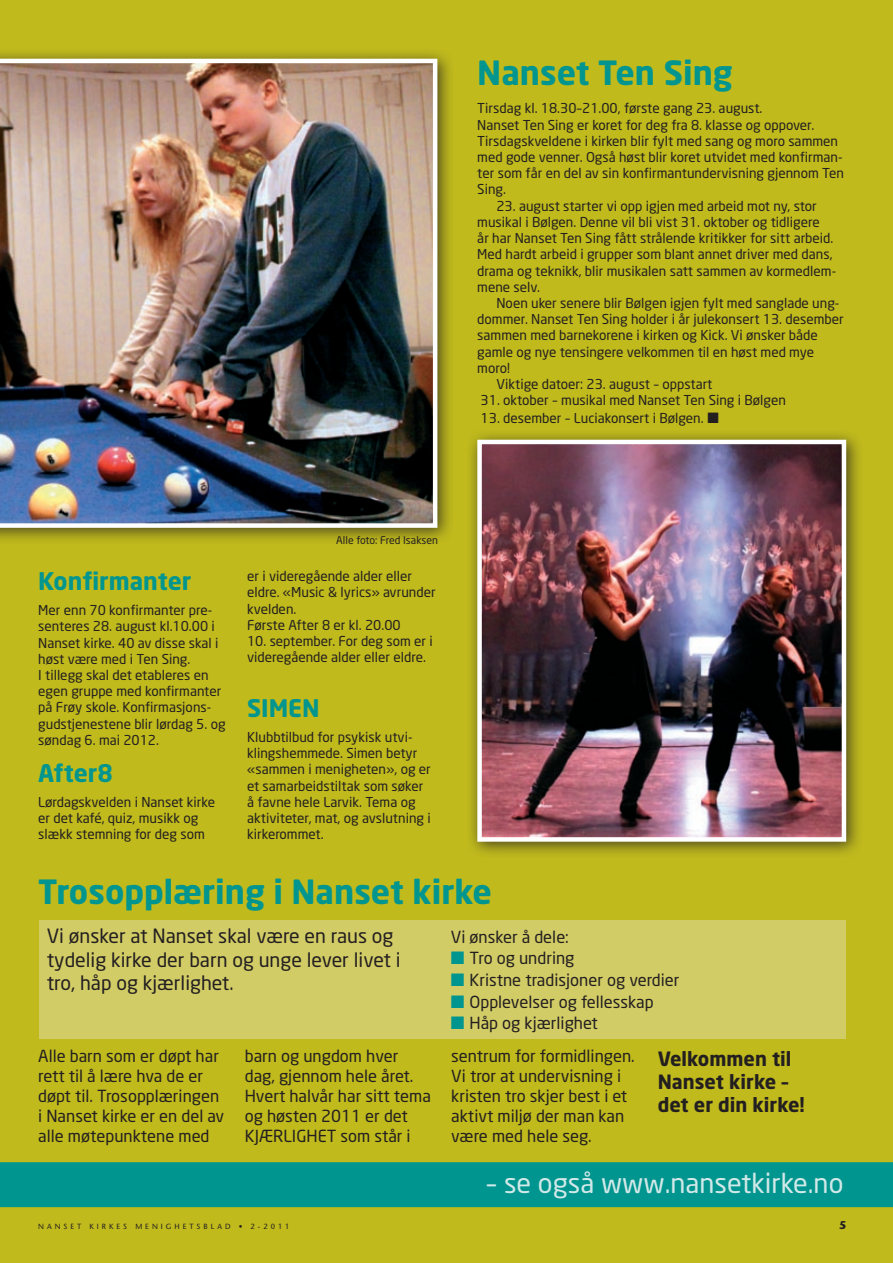
<style>
.page{position:relative;width:893px;height:1263px;background:#c0ba1d}
.page>*{position:absolute;margin:0;border:0;box-sizing:border-box;transform-origin:0 0}
.Notis_tittel{font:700 33px "Neo Sans";color:#00958e}
.t1{font:27px "Neo Sans";color:#d1e9e8}
.Notis_tittel-2{font:700 24px "Neo Sans";color:#00958e}
.Tekst{font:19.5px/23.4px "Neo Sans";color:#231f20}
.Tekst-2{font:700 19.5px "Neo Sans";color:#231f20}
.Tekst-3{font:16.5px/19.8px "Neo Sans";color:#231f20}
.Tekst-4{font:13.5px/16.2px "Neo Sans";color:#231f20}
.Tekst_m_innrykk{font:13.5px/16.2px "Neo Sans";color:#231f20}
.Notis_tittel-3{font:13.5px/16.2px "Neo Sans";color:#231f20}
.t2{font:700 11.25px "Stone Sans";color:#231f20}
.t3{font:10.5px "Neo Sans";color:#231f20}
.t4{font:7.5px "Stone Sans";letter-spacing:.4em;color:#231f20}
.s1{color:#00958e}
</style>
<div class="page">
<div style="left:39px;top:920px;width:806px;height:118px;background:#d2cc66"></div>
<div style="left:0;top:47px;width:454px;height:497px;background:#231f20;opacity:.75"></div>
<img style="left:0;top:59px;width:437px;height:469px">
<div style="left:465px;top:428px;width:398px;height:430px;background:#231f20;opacity:.75"></div>
<img style="left:482px;top:445px;width:359px;height:392px">
<div style="left:477px;top:440px;width:369px;height:402px;border:4px solid #fff"></div>
<div style="left:0;top:1162px;width:893px;height:45px;background:#00958e"></div>
<p class="Notis_tittel" style="left:477px;top:52px;width:257px">Nanset Ten Sing</p>
<p class="Tekst-4" style="left:477px;top:100px;width:287px">Tirsdag kl. 18.30–21.00, første gang 23. august.</p>
<p class="Tekst-4" style="left:477px;top:116px;width:368px">Nanset Ten Sing er koret for deg fra 8. klasse og oppover.<br>Tirsdagskveldene i kirken blir fylt med sang og moro sammen med gode venner. Også høst blir koret utvidet med konfirman&shy;ter som får en del av sin konfirmantundervisning gjennom Ten Sing.</p>
<p class="Tekst_m_innrykk" style="left:477px;top:197px;width:360px;text-indent:19px">23. august starter vi opp igjen med arbeid mot ny, stor musikal i Bølgen. Denne vil bli vist 31. oktober og tidligere<br>år har Nanset Ten Sing fått strålende kritikker for sitt arbeid.<br>Med hardt arbeid i grupper som blant annet driver med dans, drama og teknikk, blir musikalen satt sammen av kormedlem&shy;mene selv.</p>
<p class="Tekst_m_innrykk" style="left:477px;top:295px;width:368px;text-indent:19px">Noen uker senere blir Bølgen igjen fylt med sanglade ung&shy;dommer. Nanset Ten Sing holder i år julekonsert 13. desember sammen med barnekorene i kirken og Kick. Vi ønsker både gamle og nye tensingere velkommen til en høst med mye moro!</p>
<p class="Tekst_m_innrykk" style="left:496px;top:376px;width:218px">Viktige datoer: 23. august – oppstart</p>
<p class="Tekst_m_innrykk" style="left:481px;top:392px;width:307px">31. oktober – musikal med Nanset Ten Sing i Bølgen</p>
<p class="Tekst_m_innrykk" style="left:481px;top:410px;width:240px">13. desember – Luciakonsert i Bølgen. ■</p>
<p class="Notis_tittel-2" style="left:38px;top:566px;width:155px">Konfirmanter</p>
<p class="Notis_tittel-3" style="left:38px;top:602px;width:189px">Mer enn 70 konfirmanter pre&shy;senteres 28. august kl.10.00 i<br>Nanset kirke. 40 av disse skal i høst være med i Ten Sing.<br>I tillegg skal det etableres en egen gruppe med konfirmanter på Frøy skole. Konfirmasjons&shy;gudstjenestene blir lørdag 5. og søndag 6. mai 2012.</p>
<p class="Notis_tittel-2" style="left:38px;top:758px;width:76px">After8</p>
<p class="Tekst-4" style="left:38px;top:793px;width:178px">Lørdagskvelden i Nanset kirke er det kafé, quiz, musikk og slækk stemning for deg som</p>
<p class="t3" style="left:336px;top:534px;width:103px">Alle foto: Fred Isaksen</p>
<p class="Tekst-4" style="left:247px;top:568px;width:190px">er i videregående alder eller eldre. «Music &amp; lyrics» avrunder kvelden.</p>
<p class="Tekst-4" style="left:247px;top:617px;width:155px">Første After 8 er kl. 20.00</p>
<p class="Tekst-4" style="left:247px;top:633px;width:187px">10. september. For deg som er i videregående alder eller eldre.</p>
<p class="Notis_tittel-2" style="left:247px;top:693px;width:74px">SIMEN</p>
<p class="Tekst-4" style="left:247px;top:729px;width:185px">Klubbtilbud for psykisk utvi&shy;klingshemmede. Simen betyr «sammen i menigheten», og er et samarbeidstiltak som søker å favne hele Larvik. Tema og aktiviteter, mat, og avslutning i kirkerommet.</p>
<p class="Notis_tittel" style="left:38px;top:870px;width:455px">Trosopplæring i Nanset kirke</p>
<p class="Tekst" style="left:47px;top:924px;width:355px">Vi ønsker at Nanset skal være en raus og tydelig kirke der barn og unge lever livet i tro, håp og kjærlighet.</p>
<p class="Tekst-3" style="left:451px;top:926px;width:120px">Vi ønsker å dele:</p>
<p class="Tekst-3" style="left:451px;top:948px;width:125px"><span class="s1">■</span> Tro og undring</p>
<p class="Tekst-3" style="left:451px;top:970px;width:230px"><span class="s1">■</span> Kristne tradisjoner og verdier</p>
<p class="Tekst-3" style="left:451px;top:991px;width:204px"><span class="s1">■</span> Opplevelser og fellesskap</p>
<p class="Tekst-3" style="left:451px;top:1013px;width:149px"><span class="s1">■</span> Håp og kjærlighet</p>
<p class="Tekst-3" style="left:38px;top:1046px;width:188px">Alle barn som er døpt har rett til å lære hva de er døpt til. Trosopplæringen i Nanset kirke er en del av alle møtepunktene med</p>
<p class="Tekst-3" style="left:245px;top:1046px;width:188px">barn og ungdom hver dag, gjennom hele året.<br>Hvert halvår har sitt tema og høsten 2011 er det<br>KJÆRLIGHET som står i</p>
<p class="Tekst-3" style="left:451px;top:1046px;width:185px">sentrum for formidlingen.<br>Vi tror at undervisning i kristen tro skjer best i et aktivt miljø der man kan være med hele seg.</p>
<p class="Tekst-2" style="left:658px;top:1046px;width:135px">Velkommen til</p>
<p class="Tekst-2" style="left:658px;top:1069px;width:133px">Nanset kirke –</p>
<p class="Tekst-2" style="left:658px;top:1093px;width:149px">det er din kirke!</p>
<h2 class="t1" style="left:486px;top:1167px;width:359px">– se også www.nansetkirke.no</h2>
<p class="t4" style="left:38px;top:1222px;width:253px">NAN SET KIRKES MEN IGHETSBLAD • 2-2011</p>
<p class="t2" style="left:839px;top:1218px;width:9px">5</p>
</div>
